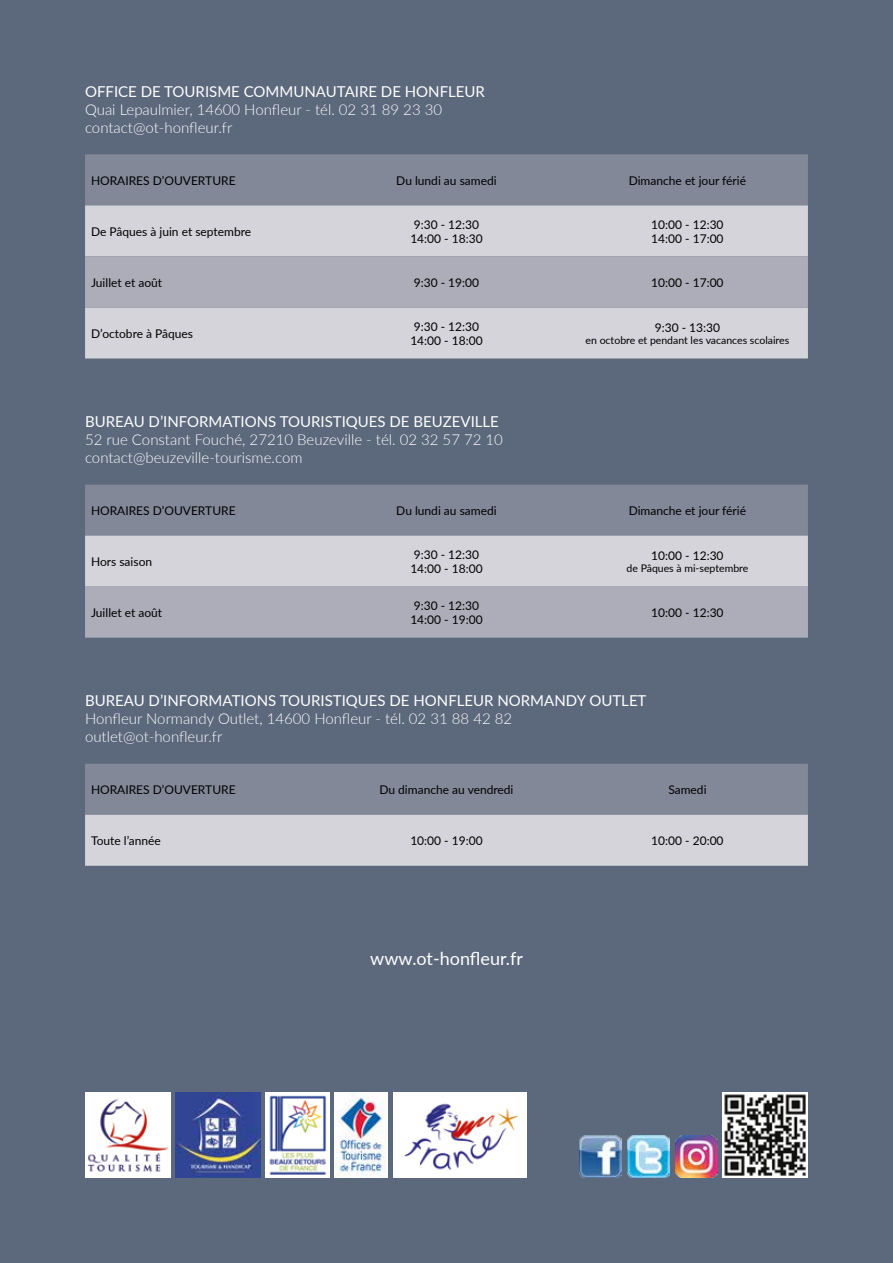
<style>
.page{position:relative;width:893px;height:1263px;background:#5c687c}
.page>*{position:absolute;margin:0;border:0;box-sizing:border-box;transform-origin:0 0}
.t1{font:18px "Lato";color:#fff}
.t2{font:300 15px/18px "Lato";color:#fff}
.t3{font:15px "Lato";color:#fff}
.t4{font:12px/14.4px "Lato";color:#000}
.t5{font:10.5px "Lato";color:#000}
</style>
<div class="page">
<div style="left:85px;top:154px;width:723px;height:51px;background:#838898"></div>
<div style="left:85px;top:205px;width:723px;height:153px;background:#d4d4da"></div>
<div style="left:85px;top:256px;width:723px;height:51px;background:#acadb8"></div>
<svg style="left:85px;top:485px;width:723px;height:153px;background:#abadb8"></svg>
<img style="left:85px;top:1093px;width:85px;height:85px">
<img style="left:175px;top:1093px;width:85px;height:85px">
<img style="left:266px;top:1093px;width:63px;height:85px">
<img style="left:335px;top:1093px;width:53px;height:85px">
<img style="left:393px;top:1093px;width:134px;height:85px">
<img style="left:723px;top:1093px;width:85px;height:85px">
<img style="left:675px;top:1135px;width:43px;height:43px">
<img style="left:579px;top:1135px;width:43px;height:43px">
<img style="left:627px;top:1135px;width:43px;height:43px">
<svg style="left:85px;top:764px;width:723px;height:102px;background:#abadb8"></svg>
<p class="t3" style="left:85px;top:81px;width:401px">OFFICE DE TOURISME COMMUNAUTAIRE DE HONFLEUR</p>
<p class="t2" style="left:85px;top:100px;width:359px">Quai Lepaulmier, 14600 Honfleur - tél. 02 31 89 23 30 contact@ot-honfleur.fr</p>
<p class="t4" style="left:91px;top:173px;width:146px">HORAIRES D’OUVERTURE</p>
<p class="t4" style="left:396px;top:173px;width:102px">Du lundi au samedi</p>
<p class="t4" style="left:629px;top:173px;width:119px">Dimanche et jour férié</p>
<p class="t4" style="left:91px;top:224px;width:162px">De Pâques à juin et septembre</p>
<p class="t4" style="left:410px;top:216px;width:74px">9:30 - 12:30<br>14:00 - 18:30</p>
<p class="t4" style="left:651px;top:216px;width:74px">10:00 - 12:30<br>14:00 - 17:00</p>
<p class="t4" style="left:91px;top:275px;width:73px">Juillet et août</p>
<p class="t4" style="left:414px;top:275px;width:67px">9:30 - 19:00</p>
<p class="t4" style="left:651px;top:275px;width:74px">10:00 - 17:00</p>
<p class="t4" style="left:91px;top:326px;width:104px">D’octobre à Pâques</p>
<p class="t4" style="left:410px;top:319px;width:74px">9:30 - 12:30<br>14:00 - 18:00</p>
<p class="t4" style="left:655px;top:319px;width:67px">9:30 - 13:30</p>
<p class="t5" style="left:586px;top:333px;width:205px">en octobre et pendant les vacances scolaires</p>
<p class="t3" style="left:85px;top:411px;width:415px">BUREAU D’INFORMATIONS TOURISTIQUES DE BEUZEVILLE</p>
<p class="t2" style="left:85px;top:430px;width:419px">52 rue Constant Fouché, 27210 Beuzeville - tél. 02 32 57 72 10 contact@beuzeville-tourisme.com</p>
<p class="t4" style="left:91px;top:503px;width:146px">HORAIRES D’OUVERTURE</p>
<p class="t4" style="left:396px;top:503px;width:102px">Du lundi au samedi</p>
<p class="t4" style="left:629px;top:503px;width:119px">Dimanche et jour férié</p>
<p class="t4" style="left:91px;top:554px;width:63px">Hors saison</p>
<p class="t4" style="left:410px;top:547px;width:74px">9:30 - 12:30<br>14:00 - 18:00</p>
<p class="t4" style="left:651px;top:548px;width:74px">10:00 - 12:30</p>
<p class="t5" style="left:627px;top:561px;width:123px">de Pâques à mi-septembre</p>
<p class="t4" style="left:91px;top:605px;width:73px">Juillet et août</p>
<p class="t4" style="left:410px;top:598px;width:74px">9:30 - 12:30<br>14:00 - 19:00</p>
<p class="t4" style="left:651px;top:605px;width:74px">10:00 - 12:30</p>
<p class="t3" style="left:85px;top:690px;width:563px">BUREAU D’INFORMATIONS TOURISTIQUES DE HONFLEUR NORMANDY OUTLET</p>
<p class="t2" style="left:85px;top:709px;width:429px">Honfleur Normandy Outlet, 14600 Honfleur - tél. 02 31 88 42 82 outlet@ot-honfleur.fr</p>
<p class="t4" style="left:91px;top:782px;width:146px">HORAIRES D’OUVERTURE</p>
<p class="t4" style="left:379px;top:782px;width:136px">Du dimanche au vendredi</p>
<p class="t4" style="left:668px;top:782px;width:40px">Samedi</p>
<p class="t4" style="left:91px;top:833px;width:71px">Toute l’année</p>
<p class="t4" style="left:410px;top:833px;width:74px">10:00 - 19:00</p>
<p class="t4" style="left:651px;top:833px;width:74px">10:00 - 20:00</p>
<h1 class="t1" style="left:370px;top:946px;width:154px">www.ot-honfleur.fr</h1>
</div>
